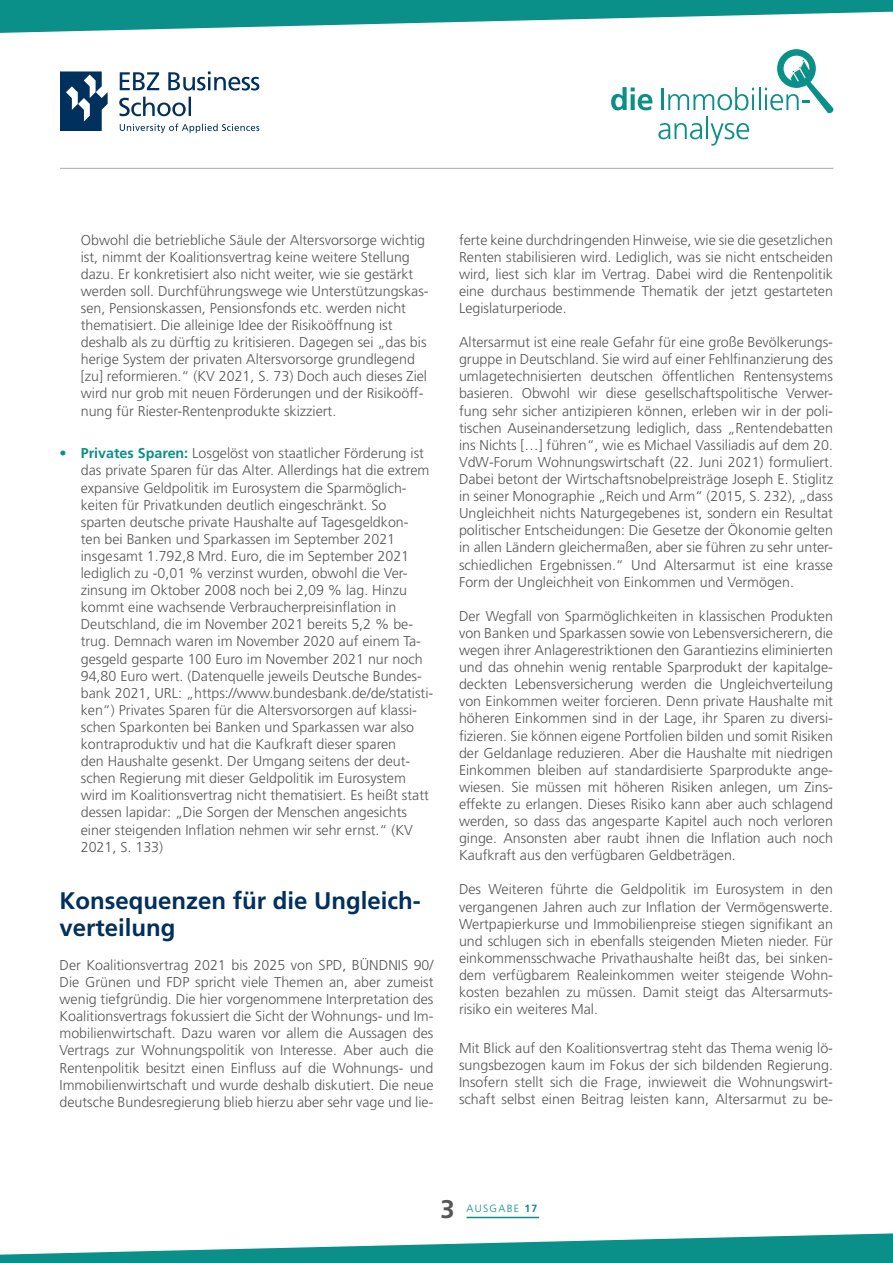
<style>
.page{position:relative;width:893px;height:1263px;background:#fff}
.page>*{position:absolute;margin:0;border:0;box-sizing:border-box;transform-origin:0 0}
.t1{font:700 25.5px "Frutiger LT Pro";color:#575756}
.t2{font:700 24px/27px "Frutiger LT Pro";color:#00305d}
.t3{font:300 14.25px/17.1px "Frutiger LT Std";color:#575756;text-align:justify}
.t4{font:300 10.5px "Frutiger LT Std";letter-spacing:.12em;color:#0b8f89}
.s1{color:#0b8f89}
.s2{font-family:"Frutiger LT Pro";font-weight:700;color:#0b8f89}
.s3{font-family:"Frutiger LT Pro";font-weight:700}
</style>
<div class="page">
<svg style="left:119px;top:97px;width:72px;height:19px"></svg>
<svg style="left:120px;top:71px;width:139px;height:20px"></svg>
<svg style="left:120px;top:124px;width:139px;height:9px"></svg>
<svg style="left:60px;top:71px;width:48px;height:60px"></svg>
<hr style="left:60px;top:168px;width:773px;height:1px;background:#ada9a7">
<svg style="left:0;top:0;width:893px;height:33px"></svg>
<svg style="left:0;top:1233px;width:893px;height:30px"></svg>
<hr style="left:467px;top:1217px;width:72px;height:1px;background:#0b8f89">
<svg style="left:611px;top:87px;width:41px;height:23px"></svg>
<hr style="left:662px;top:89px;width:2px;height:21px;background:#0b8f89">
<svg style="left:668px;top:87px;width:86px;height:23px"></svg>
<hr style="left:758px;top:87px;width:2px;height:23px;background:#0b8f89">
<svg style="left:765px;top:49px;width:69px;height:65px"></svg>
<svg style="left:658px;top:123px;width:44px;height:16px"></svg>
<hr style="left:706px;top:116px;width:2px;height:23px;background:#0b8f89">
<svg style="left:711px;top:123px;width:38px;height:23px"></svg>
<p class="t3" style="left:81px;top:231px;width:349px;text-align:left">Obwohl die betriebliche Säule der Altersvorsorge wichtig ist, nimmt der Koalitionsvertrag keine weitere Stellung dazu. Er konkretisiert also nicht weiter, wie sie gestärkt werden soll. Durchführungswege wie Unterstützungskas&shy;sen, Pensionskassen, Pensionsfonds etc. werden nicht thematisiert. Die alleinige Idee der Risikoöffnung ist deshalb als zu dürftig zu kritisieren. Dagegen sei „das bis herige System der privaten Altersvorsorge grundlegend [zu] reformieren.“ (KV 2021, S. 73) Doch auch dieses Ziel wird nur grob mit neuen Förderungen und der Risikoöff&shy;nung für Riester-Rentenprodukte skizziert.</p>
<p class="t3" style="left:81px;top:445px;width:354px;text-align:left;text-indent:-21px"><span class="s1">•</span> <span class="s2">Privates Sparen:</span> Losgelöst von staatlicher Förderung ist das private Sparen für das Alter. Allerdings hat die extrem expansive Geldpolitik im Eurosystem die Sparmöglich&shy;keiten für Privatkunden deutlich eingeschränkt. So sparten deutsche private Haushalte auf Tagesgeldkon-<br>ten bei Banken und Sparkassen im September 2021 insgesamt 1.792,8 Mrd. Euro, die im September 2021 lediglich zu -0,01 % verzinst wurden, obwohl die Ver&shy;zinsung im Oktober 2008 noch bei 2,09 % lag. Hinzu kommt eine wachsende Verbraucherpreisinflation in Deutschland, die im November 2021 bereits 5,2 % be&shy;trug. Demnach waren im November 2020 auf einem Ta&shy;gesgeld gesparte 100 Euro im November 2021 nur noch 94,80 Euro wert. (Datenquelle jeweils Deutsche Bundes&shy;bank 2021, URL: „https://www.bundesbank.de/de/statisti&shy;ken“) Privates Sparen für die Altersvorsorgen auf klassi&shy;schen Sparkonten bei Banken und Sparkassen war also kontraproduktiv und hat die Kaufkraft dieser sparen<br>den Haushalte gesenkt. Der Umgang seitens der deut&shy;schen Regierung mit dieser Geldpolitik im Eurosystem wird im Koalitionsvertrag nicht thematisiert. Es heißt statt dessen lapidar: „Die Sorgen der Menschen angesichts einer steigenden Inflation nehmen wir sehr ernst.“ (KV 2021, S. 133)</p>
<h2 class="t2" style="left:60px;top:887px;width:363px">Konsequenzen für die Ungleich&shy;verteilung</h2>
<p class="t3" style="left:60px;top:957px;width:375px">Der Koalitionsvertrag 2021 bis 2025 von SPD, BÜNDNIS 90/ Die Grünen und FDP spricht viele Themen an, aber zumeist wenig tiefgründig. Die hier vorgenommene Interpretation des Koalitionsvertrags fokussiert die Sicht der Wohnungs- und Im&shy;mobilienwirtschaft. Dazu waren vor allem die Aussagen des Vertrags zur Wohnungspolitik von Interesse. Aber auch die Rentenpolitik besitzt einen Einfluss auf die Wohnungs- und Immobilienwirtschaft und wurde deshalb diskutiert. Die neue deutsche Bundesregierung blieb hierzu aber sehr vage und lie-</p>
<p class="t3" style="left:459px;top:231px;width:375px">ferte keine durchdringenden Hinweise, wie sie die gesetzlichen Renten stabilisieren wird. Lediglich, was sie nicht entscheiden wird, liest sich klar im Vertrag. Dabei wird die Rentenpolitik eine durchaus bestimmende Thematik der jetzt gestarteten Legislaturperiode.</p>
<p class="t3" style="left:459px;top:334px;width:375px">Altersarmut ist eine reale Gefahr für eine große Bevölkerungs&shy;gruppe in Deutschland. Sie wird auf einer Fehlfinanzierung des umlagetechnisierten deutschen öffentlichen Rentensystems basieren. Obwohl wir diese gesellschaftspolitische Verwer&shy;fung sehr sicher antizipieren können, erleben wir in der poli&shy;tischen Auseinandersetzung lediglich, dass „Rentendebatten ins Nichts […] führen“, wie es Michael Vassiliadis auf dem 20.<br>VdW-Forum Wohnungswirtschaft (22. Juni 2021) formuliert.<br>Dabei betont der Wirtschaftsnobelpreisträge Joseph E. Stiglitz in seiner Monographie „Reich und Arm“ (2015, S. 232), „dass Ungleichheit nichts Naturgegebenes ist, sondern ein Resultat politischer Entscheidungen: Die Gesetze der Ökonomie gelten in allen Ländern gleichermaßen, aber sie führen zu sehr unter&shy;schiedlichen Ergebnissen.“ Und Altersarmut ist eine krasse Form der Ungleichheit von Einkommen und Vermögen.</p>
<p class="t3" style="left:459px;top:607px;width:375px">Der Wegfall von Sparmöglichkeiten in klassischen Produkten von Banken und Sparkassen sowie von Lebensversicherern, die wegen ihrer Anlagerestriktionen den Garantiezins eliminierten und das ohnehin wenig rentable Sparprodukt der kapitalge&shy;deckten Lebensversicherung werden die Ungleichverteilung von Einkommen weiter forcieren. Denn private Haushalte mit höheren Einkommen sind in der Lage, ihr Sparen zu diversi&shy;fizieren. Sie können eigene Portfolien bilden und somit Risiken der Geldanlage reduzieren. Aber die Haushalte mit niedrigen Einkommen bleiben auf standardisierte Sparprodukte ange&shy;wiesen. Sie müssen mit höheren Risiken anlegen, um Zins&shy;effekte zu erlangen. Dieses Risiko kann aber auch schlagend werden, so dass das angesparte Kapitel auch noch verloren ginge. Ansonsten aber raubt ihnen die Inflation auch noch Kaufkraft aus den verfügbaren Geldbeträgen.</p>
<p class="t3" style="left:459px;top:881px;width:375px">Des Weiteren führte die Geldpolitik im Eurosystem in den vergangenen Jahren auch zur Inflation der Vermögenswerte.<br>Wertpapierkurse und Immobilienpreise stiegen signifikant an und schlugen sich in ebenfalls steigenden Mieten nieder. Für einkommensschwache Privathaushalte heißt das, bei sinken&shy;dem verfügbarem Realeinkommen weiter steigende Wohn&shy;kosten bezahlen zu müssen. Damit steigt das Altersarmuts&shy;risiko ein weiteres Mal.</p>
<p class="t3" style="left:459px;top:1039px;width:375px">Mit Blick auf den Koalitionsvertrag steht das Thema wenig lö&shy;sungsbezogen kaum im Fokus der sich bildenden Regierung.<br>Insofern stellt sich die Frage, inwieweit die Wohnungswirt&shy;schaft selbst einen Beitrag leisten kann, Altersarmut zu be-</p>
<h1 class="t1" style="left:440px;top:1194px;width:16px">3</h1>
<p class="t4" style="left:467px;top:1203px;width:72px">AUSGABE <span class="s3">17</span></p>
</div>
